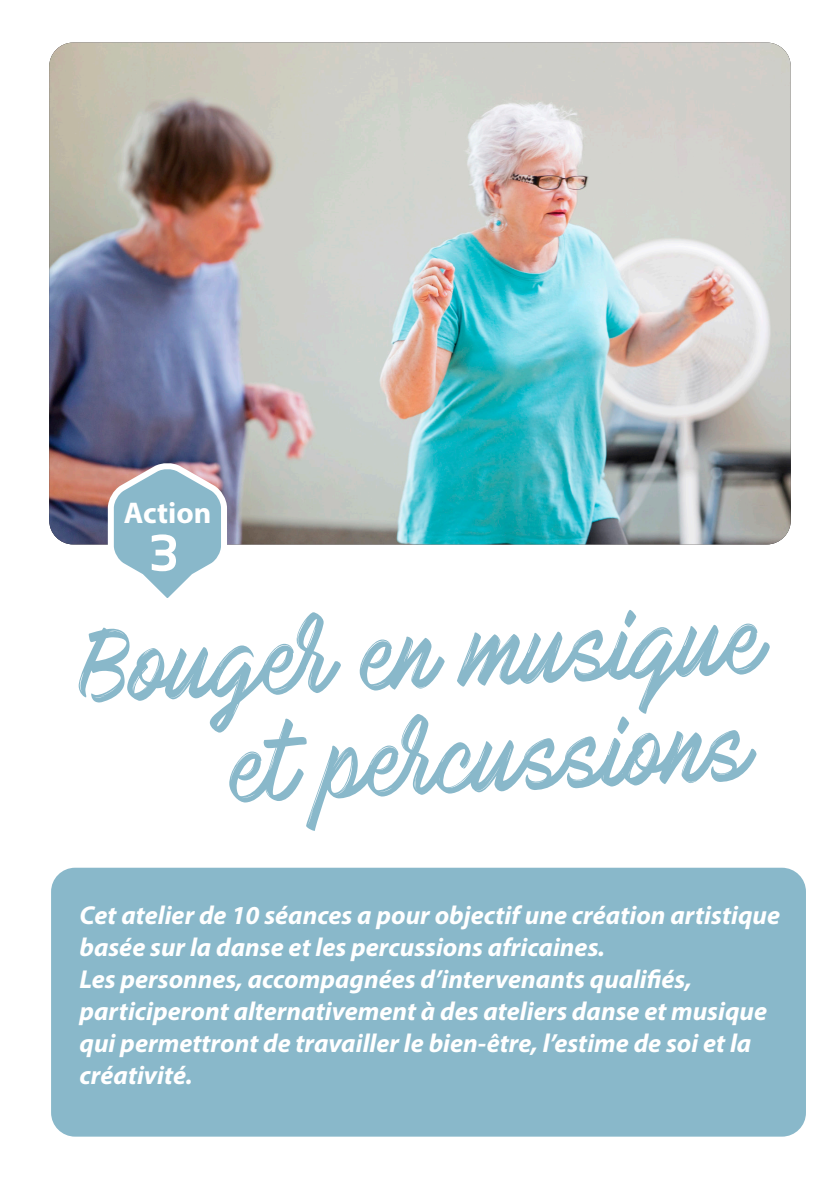
<style>
.page{position:relative;width:840px;height:1191px;background:#fff}
.page>*{position:absolute;margin:0;border:0;box-sizing:border-box;transform-origin:0 0}
.t1{font:91px "Mark My Words";color:#89b8ca}
.t2{font:700 52px "Sansation";color:#fff}
.t3{font:700 30px "Myriad Pro";color:#fff}
.t4{font:italic 700 26px/32px "Myriad Pro";color:#fff}
</style>
<div class="page">
<div style="left:51px;top:867px;width:754px;height:269px;background:#89b8ca;border-radius:24px"></div>
<img style="left:49px;top:43px;width:741px;height:501px">
<svg style="left:105px;top:457px;width:125px;height:141px"></svg>
<p class="t3" style="left:124px;top:493px;width:89px">Action</p>
<p class="t2" style="left:149px;top:524px;width:30px">3</p>
<p class="t1" style="left:77px;top:621px;width:685px;rotate:-3deg">Bouger en musique</p>
<p class="t1" style="left:229px;top:720px;width:520px;rotate:-3deg">et percussions</p>
<p class="t4" style="left:79px;top:898px;width:701px">Cet atelier de 10 séances a pour objectif une création artistique basée sur la danse et les percussions africaines.<br>Les personnes, accompagnées d’intervenants qualifiés, participeront alternativement à des ateliers danse et musique qui permettront de travailler le bien-être, l’estime de soi et la créativité.</p>
</div>
